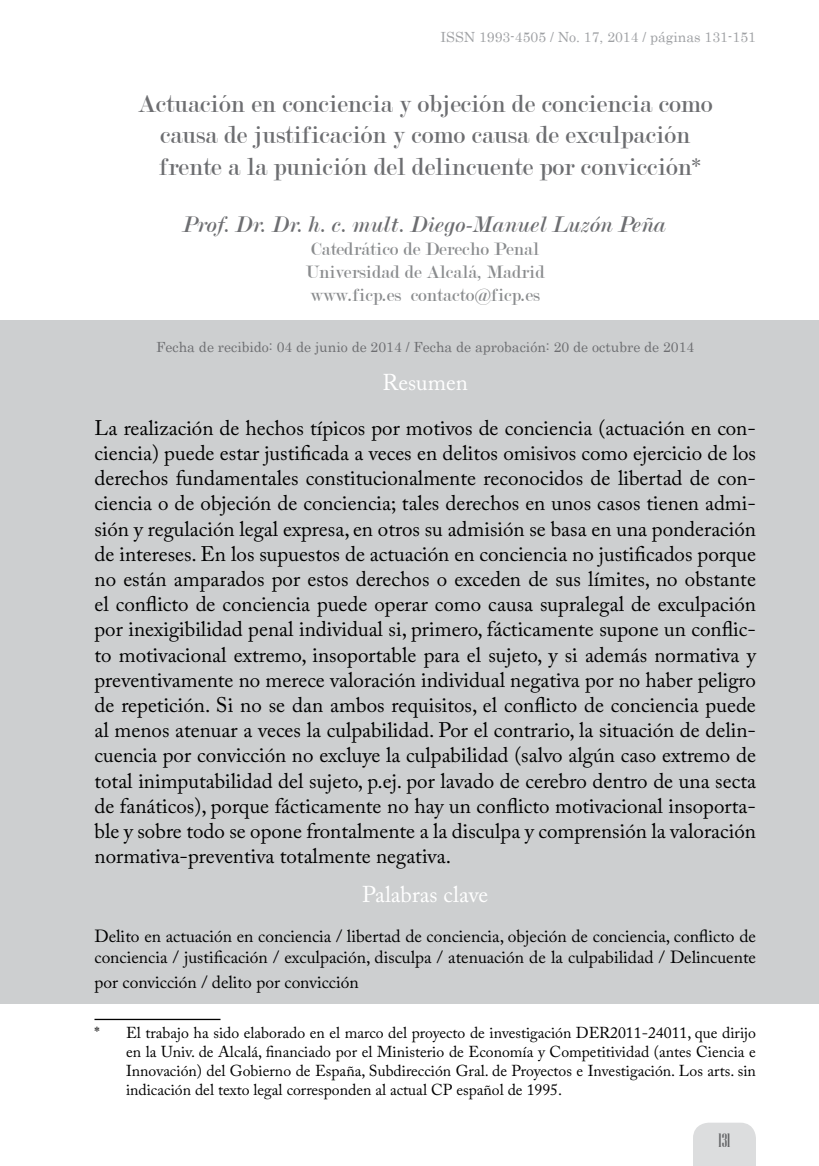
<style>
.page{position:relative;width:819px;height:1166px;background:#fff}
.page>*{position:absolute;margin:0;border:0;box-sizing:border-box;transform-origin:0 0}
.t1{font:26.25px/31.5px "Modern";color:#6d6e71}
.t2{font:23.1px "Modern 20 BT Italic B";color:#6d6e71}
.t3{font:22.75px "Adobe Caslon Pro";color:#fff}
.t4{font:21px/25.2px "Adobe Caslon Pro";color:#000;text-align:justify}
.t5{font:19.25px/23.1px "Modern";color:#8a8c8e}
.t6{font:19.25px "Niagara Solid";color:#636466}
.t7{font:17.5px/21px "Adobe Caslon Pro";color:#000}
.t8{font:15.75px/18.9px "Adobe Caslon Pro";color:#000;text-align:justify}
.t9{font:14px "Century";color:#9fa1a4}
.t10{font:14px "Century";color:#6d6e71}
</style>
<div class="page">
<div style="left:693px;top:1122px;width:63px;height:44px;background:#dcddde"></div>
<div style="left:0;top:321px;width:819px;height:683px;background:#cdcfd0"></div>
<hr style="left:94px;top:1018px;width:126px;height:2px;background:#000">
<p class="t9" style="left:375px;top:25px;width:383px">ISSN 1993-4505 / No. 17, 2014 / Diego-Manuel Luzón Peña</p>
<p class="t9" style="left:441px;top:25px;width:317px">ISSN 1993-4505 / No. 17, 2014 / páginas 131-151</p>
<p class="t1" style="left:159px;top:88px;width:555px;text-indent:-21px">Actuación en conciencia y objeción de conciencia como causa de justificación y como causa de exculpación frente a la punición del delincuente por convicción*<sup>1</sup></p>
<p class="t2" style="left:184px;top:210px;width:485px">Prof. Dr. Dr. h. c. mult. Diego-Manuel Luzón Peña</p>
<p class="t5" style="left:306px;top:238px;width:241px">Catedrático de Derecho Penal<br>Universidad de Alcalá, Madrid www.ficp.es contacto@ficp.es</p>
<p class="t10" style="left:156px;top:335px;width:540px">Fecha de recibido: 04 de junio de 2014 / Fecha de aprobación: 20 de octubre de 2014</p>
<p class="t3" style="left:383px;top:369px;width:87px">Resumen</p>
<p class="t4" style="left:94px;top:415px;width:664px">La realización de hechos típicos por motivos de conciencia (actuación en con&shy;ciencia) puede estar justificada a veces en delitos omisivos como ejercicio de los derechos fundamentales constitucionalmente reconocidos de libertad de con&shy;ciencia o de objeción de conciencia; tales derechos en unos casos tienen admi&shy;sión y regulación legal expresa, en otros su admisión se basa en una ponderación de intereses. En los supuestos de actuación en conciencia no justificados porque no están amparados por estos derechos o exceden de sus límites, no obstante el conflicto de conciencia puede operar como causa supralegal de exculpación por inexigibilidad penal individual si, primero, fácticamente supone un conflic&shy;to motivacional extremo, insoportable para el sujeto, y si además normativa y preventivamente no merece valoración individual negativa por no haber peligro de repetición. Si no se dan ambos requisitos, el conflicto de conciencia puede al menos atenuar a veces la culpabilidad. Por el contrario, la situación de delin&shy;cuencia por convicción no excluye la culpabilidad (salvo algún caso extremo de total inimputabilidad del sujeto, p.ej. por lavado de cerebro dentro de una secta de fanáticos), porque fácticamente no hay un conflicto motivacional insoporta&shy;ble y sobre todo se opone frontalmente a la disculpa y comprensión la valoración normativa-preventiva totalmente negativa.</p>
<p class="t3" style="left:362px;top:880px;width:128px">Palabras clave</p>
<p class="t7" style="left:94px;top:925px;width:663px">Delito en actuación en conciencia / libertad de conciencia, objeción de conciencia, conflicto de conciencia / justificación / exculpación, disculpa / atenuación de la culpabilidad / Delincuente</p>
<p class="t7" style="left:94px;top:971px;width:266px">por convicción / delito por convicción</p>
<p class="t8" style="left:126px;top:1023px;width:632px;text-indent:-32px">* El trabajo ha sido elaborado en el marco del proyecto de investigación DER2011-24011, que dirijo en la Univ. de Alcalá, financiado por el Ministerio de Economía y Competitividad (antes Ciencia e Innovación) del Gobierno de España, Subdirección Gral. de Proyectos e Investigación. Los arts. sin indicación del texto legal corresponden al actual CP español de 1995.</p>
<p class="t6" style="left:719px;top:1129px;width:13px">131</p>
</div>
